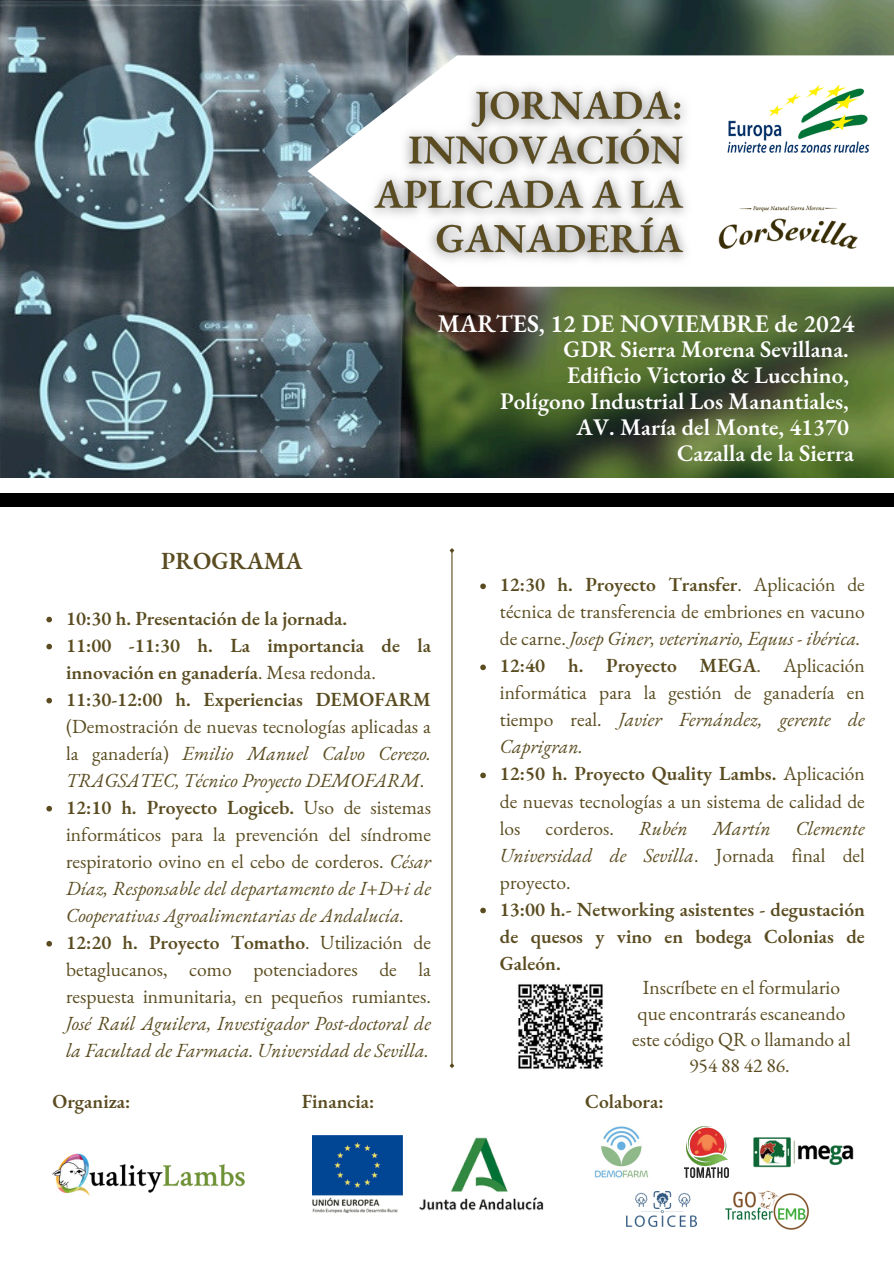
<style>
.page{position:relative;width:894px;height:1264px;background:#fff}
.page>*{position:absolute;margin:0;border:0;box-sizing:border-box;transform-origin:0 0}
.t1{font:600 24.75px "EB Garamond";color:#fff}
.t2{font:600 24px "EB Garamond";color:#5a4c20}
.t3{font:600 23.25px/25.8px "EB Garamond";color:#fff;text-align:right}
.t4{font:19.5px/27px "EB Garamond";color:#5a4c20;text-align:justify}
.t5{font:italic 19.5px/27px "EB Garamond";color:#5a4c20;text-align:justify}
.t6{font:600 19.5px/27px "EB Garamond";color:#5a4c20}
.s1{font-weight:400}
.s2{font-weight:600;font-style:normal}
.s3{font-style:normal}
.s4{font-weight:600}
.s5{font-style:italic}
</style>
<div class="page">
<img style="left:0;top:0;width:893px;height:478px">
<div style="left:0;top:493px;width:893px;height:13px;background:#000"></div>
<hr style="left:451px;top:552px;width:1px;height:512px;background:#5a4c20">
<svg style="left:449px;top:1062px;width:6px;height:6px"></svg>
<svg style="left:449px;top:548px;width:6px;height:6px"></svg>
<svg style="left:307px;top:55px;width:586px;height:232px"></svg>
<img style="left:723px;top:86px;width:150px;height:69px">
<img style="left:702px;top:197px;width:182px;height:71px">
<img style="left:419px;top:1137px;width:125px;height:73px">
<img style="left:313px;top:1135px;width:90px;height:77px">
<img style="left:518px;top:984px;width:85px;height:85px">
<img style="left:594px;top:1126px;width:54px;height:51px">
<img style="left:684px;top:1126px;width:44px;height:51px">
<img style="left:626px;top:1191px;width:70px;height:35px">
<img style="left:725px;top:1190px;width:84px;height:39px">
<img style="left:753px;top:1137px;width:101px;height:30px">
<img style="left:52px;top:1153px;width:193px;height:43px">
<img style="left:355px;top:75px;width:347px;height:197px">
<svg style="left:46px;top:616px;width:6px;height:6px"></svg>
<svg style="left:46px;top:643px;width:6px;height:6px"></svg>
<svg style="left:46px;top:697px;width:6px;height:6px"></svg>
<svg style="left:46px;top:805px;width:6px;height:6px"></svg>
<svg style="left:46px;top:940px;width:6px;height:6px"></svg>
<svg style="left:480px;top:583px;width:5px;height:6px"></svg>
<svg style="left:480px;top:664px;width:5px;height:6px"></svg>
<svg style="left:480px;top:772px;width:5px;height:6px"></svg>
<svg style="left:480px;top:907px;width:5px;height:6px"></svg>
<p class="t2" style="left:161px;top:545px;width:143px">PROGRAMA</p>
<p class="t1" style="left:437px;top:306px;width:418px">MARTES, 12 DE NOVIEMBRE de 2024</p>
<p class="t3" style="left:500px;top:336px;width:355px">GDR Sierra Morena Sevillana.<br>Edificio Victorio &amp; Lucchino,<br>Polígono Industrial Los Manantiales,<br>AV. María del Monte, 41370<br>Cazalla de la Sierra</p>
<p class="t6" style="left:66px;top:604px;width:282px">10:30 h. Presentación de la jornada.</p>
<h4 class="t6" style="left:66px;top:631px;width:366px">11:00 -11:30 h. La importancia de la innovación en ganadería<span class="s1">. Mesa redonda.</span></h4>
<p class="t5" style="left:66px;top:685px;width:366px"><span class="s2">11:30-12:00 h. Experiencias DEMOFARM </span><span class="s3">(Demostración de nuevas tecnologías aplicadas a la ganadería)</span> Emilio Manuel Calvo Cerezo.<br>TRAGSATEC, Técnico Proyecto DEMOFARM<span class="s3">.</span></p>
<p class="t4" style="left:66px;top:793px;width:366px"><span class="s4">12:10 h. Proyecto Logiceb.</span> Uso de sistemas informáticos para la prevención del síndrome respiratorio ovino en el cebo de corderos. <span class="s5">César Díaz, Responsable del departamento de I+D+i de Cooperativas Agroalimentarias de Andalucía.</span></p>
<p class="t4" style="left:66px;top:928px;width:366px"><span class="s4">12:20 h. Proyecto Tomatho</span>. Utilización de betaglucanos, como potenciadores de la respuesta inmunitaria, en pequeños rumiantes.<br><span class="s5">José Raúl Aguilera, Investigador Post-doctoral de la Facultad de Farmacia. Universidad de Sevilla.</span></p>
<p class="t4" style="left:499px;top:571px;width:366px"><span class="s4">12:30 h. Proyecto Transfer</span>. Aplicación de técnica de transferencia de embriones en vacuno de carne. <span class="s5">Josep Giner, veterinario, Equus - ibérica.</span></p>
<p class="t4" style="left:499px;top:652px;width:366px"><span class="s4">12:40 h. Proyecto MEGA</span>. Aplicación informática para la gestión de ganadería en tiempo real. <span class="s5">Javier Fernández, gerente de Caprigran.</span></p>
<p class="t4" style="left:499px;top:760px;width:366px"><span class="s4">12:50 h. Proyecto Quality Lambs.</span> Aplicación de nuevas tecnologías a un sistema de calidad de los</p>
<p class="t5" style="left:499px;top:814px;width:366px;text-indent:296px">Clemente Universidad de Sevilla<span class="s3">. Jornada final del proyecto.</span></p>
<p class="t6" style="left:499px;top:895px;width:366px;text-align:justify">13:00 h.- Networking asistentes - degustación de quesos y vino en bodega Colonias de Galeón.</p>
<p class="t4" style="left:545px;top:814px;width:70px">corderos.</p>
<p class="t5" style="left:638px;top:814px;width:50px">Rubén</p>
<p class="t5" style="left:712px;top:814px;width:59px">Martín</p>
<p class="t4" style="left:632px;top:974px;width:220px;line-height:25.8px;text-align:center">Inscríbete en el formulario que encontrarás escaneando este código QR o llamando al<br>954 88 42 86.</p>
<p class="t6" style="left:53px;top:1087px;width:79px">Organiza:</p>
<p class="t6" style="left:301px;top:1087px;width:74px">Financia:</p>
<p class="t6" style="left:585px;top:1087px;width:80px">Colabora:</p>
</div>
